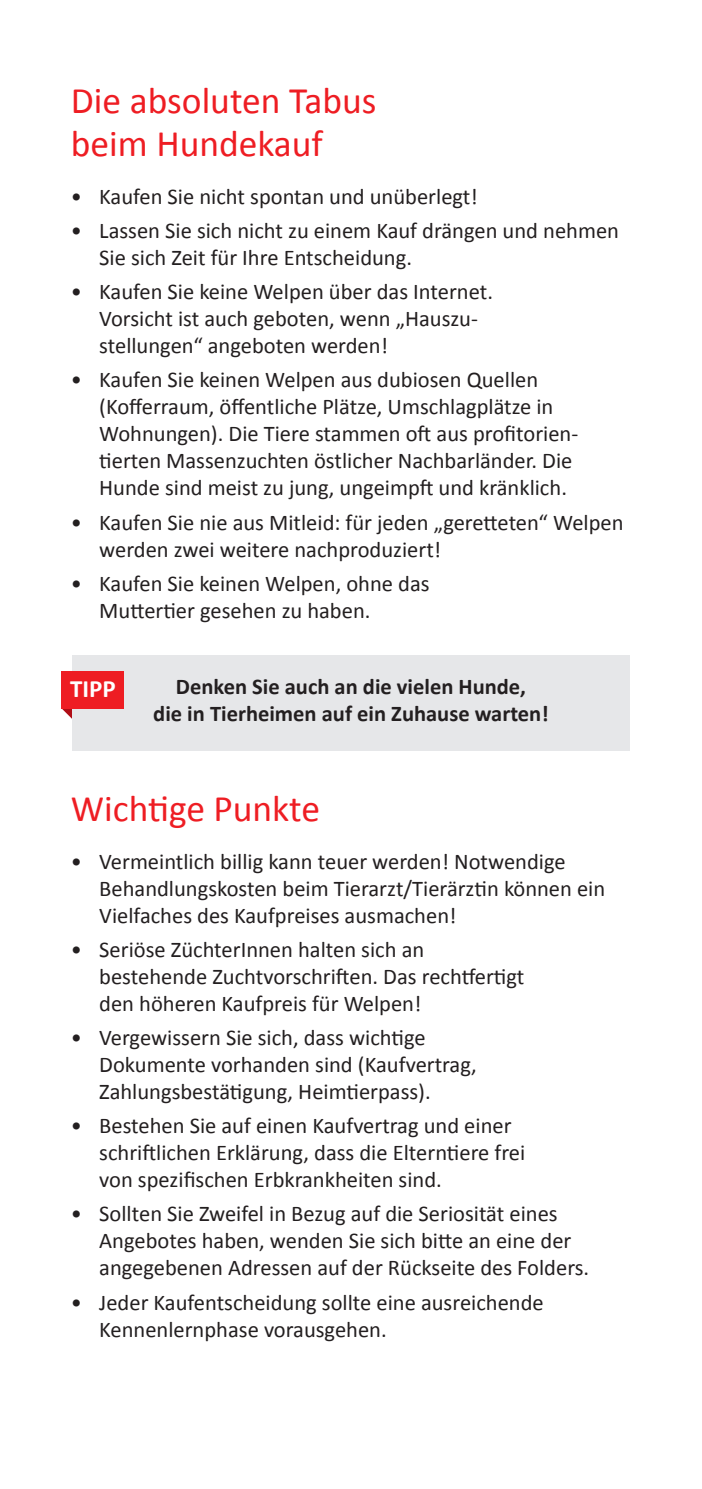
<style>
.page{position:relative;width:702px;height:1489px;background:#fff}
.page>*{position:absolute;margin:0;border:0;box-sizing:border-box;transform-origin:0 0}
.t1{font:37.5px/42.5px "Calibri";color:#ee1d23}
.t2{font:700 25px "Calibri";color:#fff}
.t3{font:22.5px/27px "Calibri";color:#231f20}
.P_Hervorhebung{font:700 22.5px/27px "Calibri";color:#231f20;text-align:center}
</style>
<div class="page">
<svg style="left:61px;top:682px;width:11px;height:37px"></svg>
<div style="left:72px;top:655px;width:557px;height:95px;background:#e6e7e9"></div>
<div style="left:62px;top:671px;width:62px;height:37px;background:#ee1d23"></div>
<h2 class="t1" style="left:71px;top:80px;width:307px">Die absoluten Tabus beim Hundekauf</h2>
<p class="t3" style="left:71px;top:183px;width:408px">• Kaufen Sie nicht spontan und unüberlegt!</p>
<p class="t3" style="left:99px;top:217px;width:521px;text-indent:-28px">• Lassen Sie sich nicht zu einem Kauf drängen und nehmen<br>Sie sich Zeit für Ihre Entscheidung.</p>
<p class="t3" style="left:99px;top:278px;width:395px;text-indent:-28px">• Kaufen Sie keine Welpen über das Internet.<br>Vorsicht ist auch geboten, wenn „Hauszu&shy;stellungen“ angeboten werden!</p>
<p class="t3" style="left:99px;top:366px;width:480px;text-indent:-28px">• Kaufen Sie keinen Welpen aus dubiosen Quellen (Kofferraum, öffentliche Plätze, Umschlagplätze in Wohnungen). Die Tiere stammen oft aus profitorien&shy;tierten Massenzuchten östlicher Nachbarländer. Die Hunde sind meist zu jung, ungeimpft und kränklich.</p>
<p class="t3" style="left:99px;top:508px;width:525px;text-indent:-28px">• Kaufen Sie nie aus Mitleid: für jeden „geretteten“ Welpen werden zwei weitere nachproduziert!</p>
<p class="t3" style="left:99px;top:569px;width:332px;text-indent:-28px">• Kaufen Sie keinen Welpen, ohne das<br>Muttertier gesehen zu haben.</p>
<p class="t2" style="left:70px;top:672px;width:47px">TIPP</p>
<p class="P_Hervorhebung" style="left:153px;top:673px;width:397px">Denken Sie auch an die vielen Hunde,<br>die in Tierheimen auf ein Zuhause warten!</p>
<h2 class="t1" style="left:71px;top:787px;width:251px">Wichtige Punkte</h2>
<p class="t3" style="left:99px;top:848px;width:507px;text-indent:-28px">• Vermeintlich billig kann teuer werden! Notwendige<br>Behandlungskosten beim Tierarzt/Tierärztin können ein<br>Vielfaches des Kaufpreises ausmachen!</p>
<p class="t3" style="left:99px;top:936px;width:426px;text-indent:-28px">• Seriöse ZüchterInnen halten sich an bestehende Zuchtvorschriften. Das rechtfertigt den höheren Kaufpreis für Welpen!</p>
<p class="t3" style="left:99px;top:1024px;width:379px;text-indent:-28px">• Vergewissern Sie sich, dass wichtige<br>Dokumente vorhanden sind (Kaufvertrag,<br>Zahlungsbestätigung, Heimtierpass).</p>
<p class="t3" style="left:99px;top:1112px;width:427px;text-indent:-28px">• Bestehen Sie auf einen Kaufvertrag und einer schriftlichen Erklärung, dass die Elterntiere frei von spezifischen Erbkrankheiten sind.</p>
<p class="t3" style="left:99px;top:1200px;width:491px;text-indent:-28px">• Sollten Sie Zweifel in Bezug auf die Seriosität eines<br>Angebotes haben, wenden Sie sich bitte an eine der angegebenen Adressen auf der Rückseite des Folders.</p>
<p class="t3" style="left:99px;top:1288px;width:446px;text-indent:-28px">• Jeder Kaufentscheidung sollte eine ausreichende<br>Kennenlernphase vorausgehen.</p>
</div>
